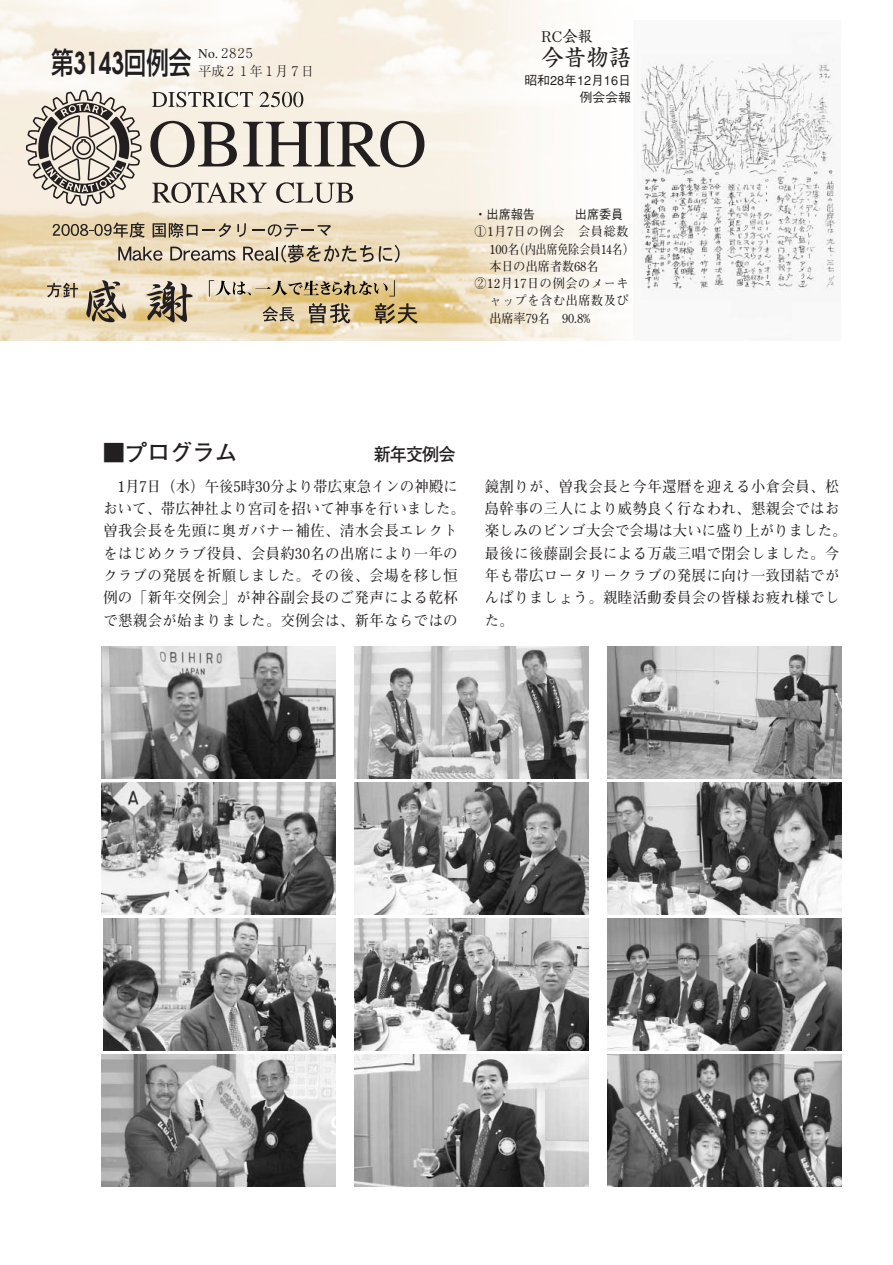
<style>
.page{position:relative;width:893px;height:1265px;background:#fff}
.page>*{position:absolute;margin:0;border:0;box-sizing:border-box;transform-origin:0 0}
.t1{font:500 30px "Shin Go";color:#231f20;scale:.75 1}
.t2{font:700 22.5px "Futo Go B101";color:#231f20}
.t3{font:22.5px "Shinsei Kai CBSK1";color:#231f20}
.t4{font:700 18px "Futo Go B101";letter-spacing:-.055em;color:#231f20;scale:.95 1}
.t5{font:700 15px/22.4px "Futo Min A101";letter-spacing:.035em;color:#231f20;text-align:center;scale:.95 1}
.t6{font:15px "Shinsei Kai CBSK1";color:#231f20}
.t7{font:300 13.5px/17.2px "Ryumin";letter-spacing:-.05em;color:#231f20}
.t8{font:700 12.75px "Futo Min A101";letter-spacing:.05em;color:#231f20;scale:.95 1}
.t9{font:700 12.75px "Futo Min A101";color:#231f20;scale:.95 1}
.t10{font:500 12.75px/16.5px "Gothic BBB";color:#231f20;text-align:right}
.t11{font:500 12.75px "Gothic BBB";color:#231f20;scale:.95 1}
.s1{font-family:"Avant Garde";font-weight:600}
</style>
<div class="page">
<img style="left:1px;top:0;width:612px;height:340px">
<svg style="left:26px;top:90px;width:115px;height:116px;background:#bbb4ab"></svg>
<svg style="left:152px;top:182px;width:115px;height:21px;background:#b7b1a9"></svg>
<svg style="left:276px;top:182px;width:77px;height:21px;background:#bcb7ae"></svg>
<svg style="left:53px;top:222px;width:92px;height:16px"></svg>
<svg style="left:153px;top:223px;width:78px;height:15px"></svg>
<svg style="left:237px;top:223px;width:9px;height:14px"></svg>
<svg style="left:252px;top:224px;width:79px;height:13px"></svg>
<svg style="left:118px;top:247px;width:44px;height:14px"></svg>
<svg style="left:170px;top:247px;width:65px;height:14px"></svg>
<svg style="left:243px;top:245px;width:130px;height:18px;background:#b3a791"></svg>
<svg style="left:379px;top:245px;width:20px;height:18px"></svg>
<svg style="left:47px;top:282px;width:31px;height:15px"></svg>
<svg style="left:263px;top:306px;width:31px;height:16px"></svg>
<svg style="left:309px;top:303px;width:41px;height:20px"></svg>
<svg style="left:375px;top:303px;width:43px;height:21px"></svg>
<svg style="left:86px;top:280px;width:40px;height:42px;background:#a3967f"></svg>
<svg style="left:146px;top:281px;width:47px;height:41px;background:#9c917c"></svg>
<svg style="left:152px;top:92px;width:101px;height:15px"></svg>
<svg style="left:259px;top:91px;width:44px;height:16px"></svg>
<svg style="left:150px;top:121px;width:87px;height:46px;background:#aba59d"></svg>
<svg style="left:243px;top:121px;width:181px;height:46px;background:#aca79f"></svg>
<svg style="left:209px;top:280px;width:186px;height:17px;background:#bead86"></svg>
<img style="left:641px;top:56px;width:199px;height:235px">
<img style="left:102px;top:646px;width:233px;height:132px">
<img style="left:102px;top:782px;width:233px;height:132px">
<img style="left:103px;top:918px;width:232px;height:132px">
<img style="left:102px;top:1054px;width:233px;height:132px">
<img style="left:355px;top:646px;width:233px;height:132px">
<img style="left:355px;top:782px;width:233px;height:132px">
<img style="left:355px;top:918px;width:233px;height:132px">
<img style="left:355px;top:1054px;width:233px;height:132px">
<img style="left:608px;top:646px;width:233px;height:132px">
<img style="left:608px;top:782px;width:233px;height:132px">
<img style="left:608px;top:918px;width:233px;height:132px">
<img style="left:608px;top:1054px;width:233px;height:132px">
<h1 class="t1" style="left:51px;top:51px;width:189px">第<span class="s1">3143</span>回例会</h1>
<p class="t7" style="left:198px;top:47px;width:118px">No. ２８２５<br>平成２１年１月７日</p>
<p class="t6" style="left:541px;top:31px;width:53px">RC会報</p>
<h2 class="t3" style="left:541px;top:49px;width:91px">今昔物語</h2>
<p class="t10" style="left:524px;top:74px;width:108px">昭和28年12月16日例会会報</p>
<p class="t11" style="left:474px;top:209px;width:65px">・出席報告</p>
<p class="t11" style="left:575px;top:209px;width:52px">出席委員</p>
<p class="t8" style="left:474px;top:227px;width:164px">①1月7日の例会　会員総数</p>
<p class="t9" style="left:489px;top:244px;width:154px">100名（内出席免除会員14名）</p>
<p class="t9" style="left:489px;top:262px;width:116px">本日の出席者数68名</p>
<p class="t8" style="left:474px;top:279px;width:164px">②12月17日の例会のメーキ</p>
<p class="t8" style="left:489px;top:296px;width:148px">ャップを含む出席数及び</p>
<p class="t9" style="left:489px;top:313px;width:108px">出席率79名　90.8%</p>
<h2 class="t2" style="left:102px;top:444px;width:136px">■プログラム</h2>
<p class="t4" style="left:374px;top:448px;width:87px">新年交例会</p>
<p class="t5" style="left:103px;top:477px;width:382px">1月7日（水）午後5時30分より帯広東急インの神殿に<br>おいて、帯広神社より宮司を招いて神事を行いました。曽我会長を先頭に奥ガバナー補佐、清水会長エレクトをはじめクラブ役員、会員約30名の出席により一年のクラブの発展を祈願しました。その後、会場を移し恒例の「新年交例会」が神谷副会長のご発声による乾杯で懇親会が始まりました。交例会は、新年ならではの</p>
<p class="t5" style="left:484px;top:477px;width:382px;text-align:left">鏡割りが、曽我会長と今年還暦を迎える小倉会員、松島幹事の三人により威勢良く行なわれ、懇親会ではお楽しみのビンゴ大会で会場は大いに盛り上がりました。最後に後藤副会長による万歳三唱で閉会しました。今年も帯広ロータリークラブの発展に向け一致団結でがんばりましょう。親睦活動委員会の皆様お疲れ様でした。</p>
</div>
